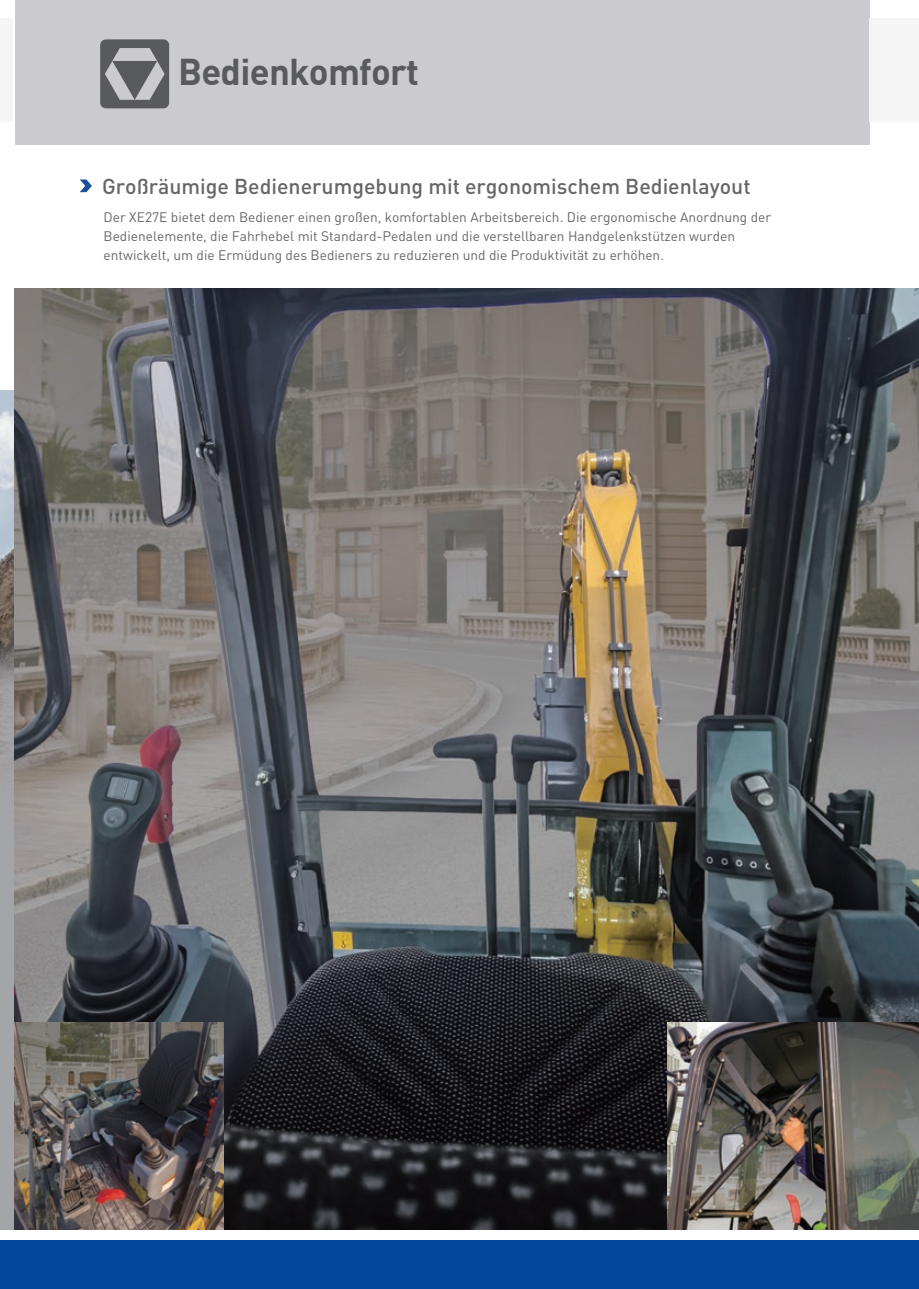
<style>
.page{position:relative;width:919px;height:1289px;background:#fff}
.page>*{position:absolute;margin:0;border:0;box-sizing:border-box;transform-origin:0 0}
.t1{font:700 36.45px "DIN Pro";letter-spacing:-.02em;color:#595a5c}
.t2{font:500 21.3px "DIN Pro";color:#666669}
.t3{font:13.65px/19.4px "DIN Pro";color:#666669}
</style>
<div class="page">
<div style="left:0;top:390px;width:14px;height:839px;background:#a4a5a9"></div>
<img style="left:0;top:390px;width:14px;height:383px">
<div style="left:15px;top:0;width:854px;height:145px;background:#cbcace"></div>
<svg style="left:80px;top:179px;width:12px;height:13px"></svg>
<svg style="left:100px;top:39px;width:69px;height:69px"></svg>
<div style="left:869px;top:19px;width:49px;height:103px;background:#f6f5f5"></div>
<div style="left:0;top:19px;width:13px;height:103px;background:#f6f5f5"></div>
<img style="left:15px;top:288px;width:903px;height:941px">
<img style="left:14px;top:1022px;width:209px;height:207px">
<img style="left:667px;top:1022px;width:251px;height:207px">
<div style="left:0;top:1240px;width:13px;height:48px;background:#00479d"></div>
<div style="left:13px;top:1240px;width:905px;height:48px;background:#00479d"></div>
<h1 class="t1" style="left:178px;top:48px;width:242px">Bedienkomfort</h1>
<h2 class="t2" style="left:102px;top:172px;width:650px">Großräumige Bedienerumgebung mit ergonomischem Bedienlayout</h2>
<p class="t3" style="left:104px;top:206px;width:669px">Der XE27E bietet dem Bediener einen großen, komfortablen Arbeitsbereich. Die ergonomische Anordnung der<br>Bedienelemente, die Fahrhebel mit Standard-Pedalen und die verstellbaren Handgelenkstützen wurden entwickelt, um die Ermüdung des Bedieners zu reduzieren und die Produktivität zu erhöhen.</p>
</div>
